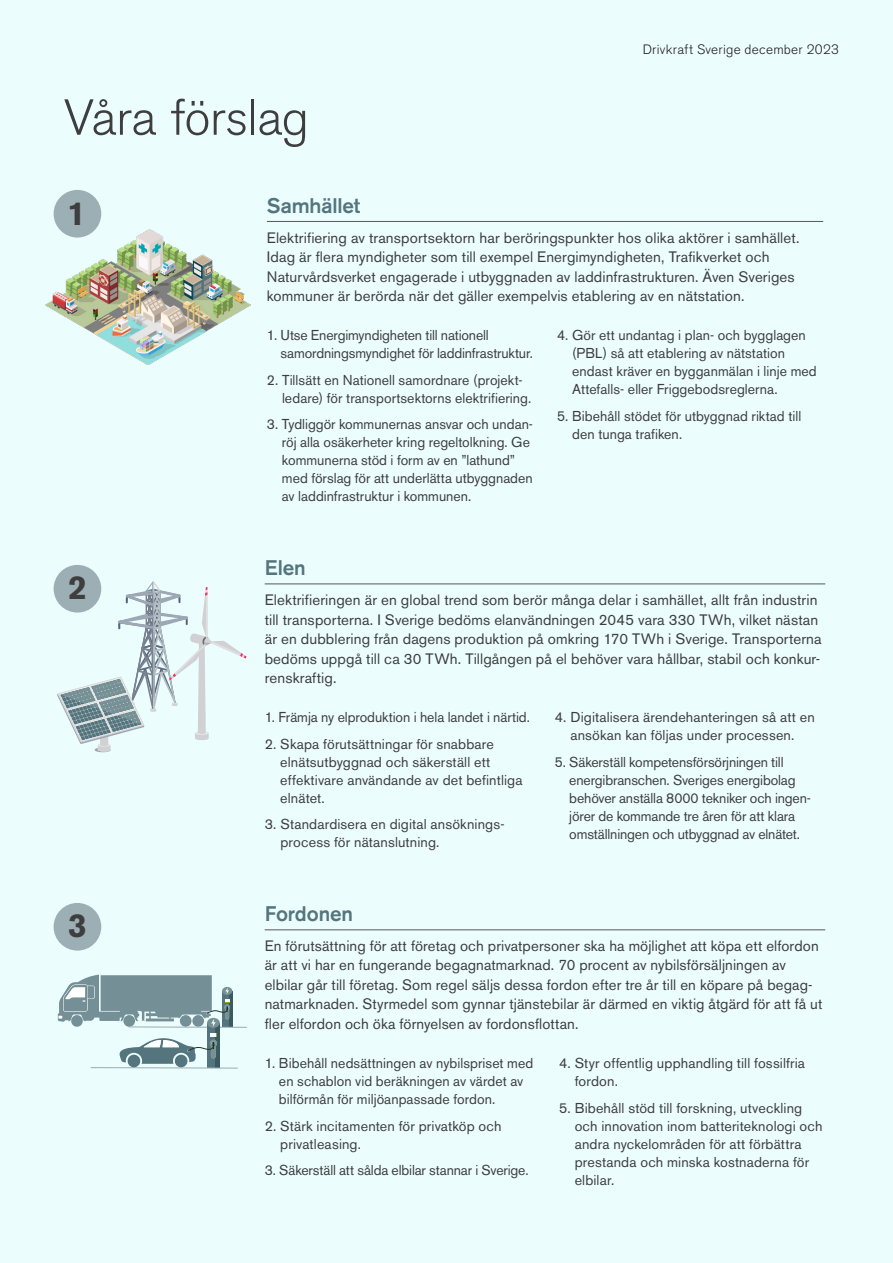
<style>
.page{position:relative;width:893px;height:1263px;background:#ecfdfe}
.page>*{position:absolute;margin:0;border:0;box-sizing:border-box;transform-origin:0 0}
.Bröd{font:300 50.25px "Akzidenz Grotesk BE";letter-spacing:-.01em;color:#3e3e3f}
.Bröd-2{font:700 33px "Akzidenz Grotesk BE";color:#3e3e3f}
.Underrubrik_1{font:500 21px "Akzidenz Grotesk BE";letter-spacing:-.005em;color:#54757d}
.OB_Brödtext{font:15px/19.5px "Akzidenz Grotesk BE";letter-spacing:.01em;color:#3e3e3f}
.OB_Brödtext-2{font:14.25px/18px "Akzidenz Grotesk BE";letter-spacing:.005em;color:#3e3e3f}
.t1{font:300 13.5px "Akzidenz Grotesk BE";letter-spacing:.02em;color:#231f20}
</style>
<div class="page">
<hr style="left:265px;top:583px;width:560px;height:1px;background:#57585a">
<div style="left:54px;top:565px;width:47px;height:47px;background:#9cafb4;border-radius:50%"></div>
<svg style="left:57px;top:581px;width:189px;height:171px"></svg>
<hr style="left:267px;top:221px;width:556px;height:1px;background:#57585a">
<img style="left:45px;top:230px;width:206px;height:134px">
<div style="left:54px;top:190px;width:47px;height:48px;background:#9cafb4;border-radius:50%"></div>
<hr style="left:265px;top:929px;width:560px;height:1px;background:#57585a">
<div style="left:54px;top:903px;width:47px;height:47px;background:#9cafb4;border-radius:50%"></div>
<hr style="left:229px;top:991px;width:3px;height:36px;background:#395a60">
<div style="left:222px;top:987px;width:10px;height:8px;background:#759196;border-radius:50%"></div>
<hr style="left:129px;top:1026px;width:117px;height:2px;background:#9cabb0">
<div style="left:207px;top:1023px;width:13px;height:44px;background:#54757d"></div>
<div style="left:215px;top:1023px;width:5px;height:44px;background:#395a60"></div>
<svg style="left:58px;top:974px;width:172px;height:53px"></svg>
<svg style="left:90px;top:1033px;width:148px;height:36px"></svg>
<p class="Bröd" style="left:64px;top:89px;width:247px">Våra förslag</p>
<p class="t1" style="left:643px;top:41px;width:198px">Drivkraft Sverige december 2023</p>
<p class="Bröd-2" style="left:67px;top:194px;width:20px">1</p>
<p class="Bröd-2" style="left:68px;top:568px;width:20px">2</p>
<p class="Bröd-2" style="left:68px;top:906px;width:20px">3</p>
<p class="Underrubrik_1" style="left:267px;top:192px;width:95px">Samhället</p>
<p class="OB_Brödtext" style="left:267px;top:228px;width:534px">Elektrifiering av transportsektorn har beröringspunkter hos olika aktörer i samhället.<br>Idag är flera myndigheter som till exempel Energimyndigheten, Trafikverket och Naturvårdsverket engagerade i utbyggnaden av laddinfrastrukturen. Även Sveriges kommuner är berörda när det gäller exempelvis etablering av en nätstation.</p>
<p class="OB_Brödtext-2" style="left:281px;top:326px;width:254px;text-indent:-14px">1. Utse Energimyndigheten till nationell samordningsmyndighet för laddinfrastruktur.</p>
<p class="OB_Brödtext-2" style="left:282px;top:371px;width:251px;text-indent:-15px">2. Tillsätt en Nationell samordnare (projekt&shy;ledare) för transportsektorns elektrifiering.</p>
<p class="OB_Brödtext-2" style="left:282px;top:415px;width:253px;text-indent:-15px">3. Tydliggör kommunernas ansvar och undan&shy;röj alla osäkerheter kring regeltolkning. Ge kommunerna stöd i form av en ”lathund” med förslag för att underlätta utbyggnaden av laddinfrastruktur i kommunen.</p>
<p class="OB_Brödtext-2" style="left:572px;top:326px;width:246px;text-indent:-15px">4. Gör ett undantag i plan- och bygglagen (PBL) så att etablering av nätstation endast kräver en bygganmälan i linje med Attefalls- eller Friggebodsreglerna.</p>
<p class="OB_Brödtext-2" style="left:572px;top:407px;width:231px;text-indent:-15px">5. Bibehåll stödet för utbyggnad riktad till den tunga trafiken.</p>
<p class="Underrubrik_1" style="left:265px;top:555px;width:43px">Elen</p>
<p class="OB_Brödtext" style="left:265px;top:590px;width:558px">Elektrifieringen är en global trend som berör många delar i samhället, allt från industrin till transporterna. I Sverige bedöms elanvändningen 2045 vara 330 TWh, vilket nästan är en dubblering från dagens produktion på omkring 170 TWh i Sverige. Transporterna bedöms uppgå till ca 30 TWh. Tillgången på el behöver vara hållbar, stabil och konkur&shy;renskraftig.</p>
<p class="OB_Brödtext-2" style="left:265px;top:708px;width:267px">1. Främja ny elproduktion i hela landet i närtid.</p>
<p class="OB_Brödtext-2" style="left:280px;top:735px;width:244px;text-indent:-16px">2. Skapa förutsättningar för snabbare elnätsutbyggnad och säkerställ ett effektivare användande av det befintliga elnätet.</p>
<p class="OB_Brödtext-2" style="left:280px;top:815px;width:226px;text-indent:-16px">3. Standardisera en digital ansöknings&shy;process för nätanslutning.</p>
<p class="OB_Brödtext-2" style="left:555px;top:708px;width:262px;text-align:center">4. Digitalisera ärendehanteringen så att en ansökan kan följas under processen.</p>
<p class="OB_Brödtext-2" style="left:569px;top:753px;width:243px;text-indent:-14px">5. Säkerställ kompetensförsörjningen till energibranschen. Sveriges energibolag behöver anställa 8000 tekniker och ingen&shy;jörer de kommande tre åren för att klara omställningen och utbyggnad av elnätet.</p>
<p class="Underrubrik_1" style="left:265px;top:901px;width:90px">Fordonen</p>
<p class="OB_Brödtext" style="left:265px;top:936px;width:559px">En förutsättning för att företag och privatpersoner ska ha möjlighet att köpa ett elfordon är att vi har en fungerande begagnatmarknad. 70 procent av nybilsförsäljningen av elbilar går till företag. Som regel säljs dessa fordon efter tre år till en köpare på begag&shy;natmarknaden. Styrmedel som gynnar tjänstebilar är därmed en viktig åtgärd för att få ut fler elfordon och öka förnyelsen av fordonsflottan.</p>
<p class="OB_Brödtext-2" style="left:279px;top:1054px;width:256px;text-indent:-14px">1. Bibehåll nedsättningen av nybilspriset med en schablon vid beräkningen av värdet av bilförmån för miljöanpassade fordon.</p>
<p class="OB_Brödtext-2" style="left:280px;top:1117px;width:223px;text-indent:-16px">2. Stärk incitamenten för privatköp och privatleasing.</p>
<p class="OB_Brödtext-2" style="left:265px;top:1161px;width:265px">3. Säkerställ att sålda elbilar stannar i Sverige.</p>
<p class="OB_Brödtext-2" style="left:575px;top:1054px;width:232px;text-indent:-16px">4. Styr offentlig upphandling till fossilfria fordon.</p>
<p class="OB_Brödtext-2" style="left:575px;top:1099px;width:249px;text-indent:-16px">5. Bibehåll stöd till forskning, utveckling och innovation inom batteriteknologi och andra nyckelområden för att förbättra prestanda och minska kostnaderna för elbilar.</p>
</div>
